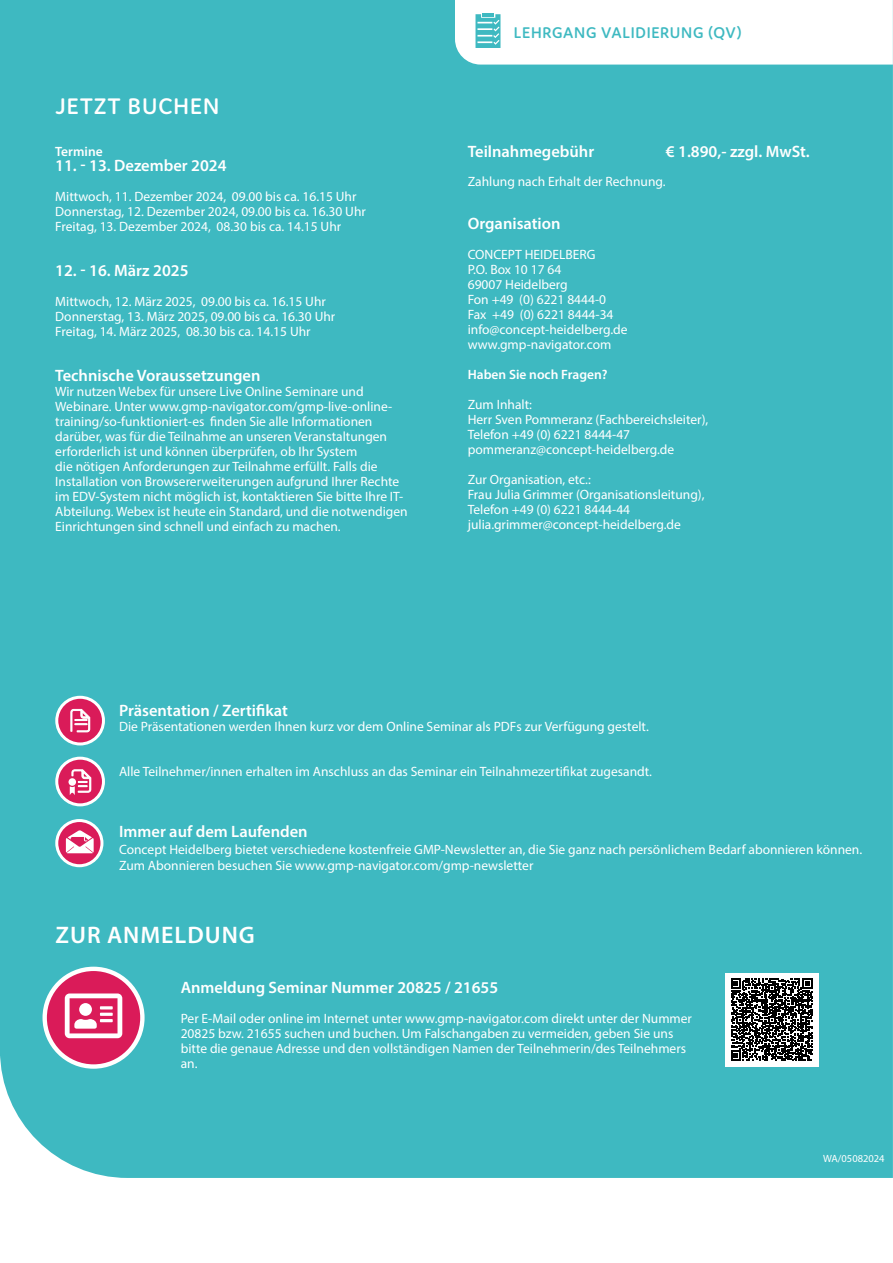
<style>
.page{position:relative;width:893px;height:1263px;background:#fff}
.page>*{position:absolute;margin:0;border:0;box-sizing:border-box;transform-origin:0 0}
.t1{font:600 24px "Myriad Pro";letter-spacing:.04em;color:#fff}
.t2{font:600 24px "Domus";letter-spacing:.045em;color:#fff}
.t3{font:600 16.5px "Myriad Pro";color:#fff}
.t4{font:600 16.5px "Domus";letter-spacing:.045em;color:#3eb9c1}
.t5{font:13.5px/15px "Myriad Pro";color:#fff}
.t6{font:600 13.5px "Myriad Pro";color:#fff}
.t7{font:10.5px "Myriad Pro";color:#fff}
</style>
<div class="page">
<div style="left:0;top:0;width:893px;height:1178px;background:#3eb9c1"></div>
<svg style="left:455px;top:0;width:438px;height:65px"></svg>
<div style="left:45px;top:969px;width:97px;height:97px;background:#da1b59;border-radius:50%"></div>
<div style="left:43px;top:967px;width:102px;height:102px;border:4px solid #fff;border-radius:50%"></div>
<svg style="left:65px;top:993px;width:57px;height:45px"></svg>
<div style="left:725px;top:973px;width:94px;height:93px;background:#fff"></div>
<svg style="left:731px;top:979px;width:82px;height:82px"></svg>
<svg style="left:57px;top:758px;width:46px;height:47px"></svg>
<div style="left:55px;top:757px;width:50px;height:49px;border:3px solid #fff;border-radius:50%"></div>
<svg style="left:70px;top:769px;width:22px;height:26px"></svg>
<div style="left:57px;top:697px;width:46px;height:47px;background:#da1b59;border-radius:50%"></div>
<div style="left:55px;top:696px;width:50px;height:49px;border:3px solid #fff;border-radius:50%"></div>
<svg style="left:70px;top:708px;width:21px;height:25px"></svg>
<svg style="left:57px;top:820px;width:45px;height:46px"></svg>
<div style="left:55px;top:819px;width:48px;height:48px;border:3px solid #fff;border-radius:50%"></div>
<svg style="left:66px;top:830px;width:28px;height:23px"></svg>
<h1 class="t2" style="left:56px;top:93px;width:165px">JETZT BUCHEN</h1>
<p class="t6" style="left:55px;top:143px;width:49px">Termine</p>
<p class="t3" style="left:55px;top:155px;width:173px">11. - 13. Dezember 2024</p>
<p class="t5" style="left:55px;top:189px;width:312px">Mittwoch, 11. Dezember 2024, 09.00 bis ca. 16.15 Uhr<br>Donnerstag, 12. Dezember 2024, 09.00 bis ca. 16.30 Uhr<br>Freitag, 13. Dezember 2024, 08.30 bis ca. 14.15 Uhr</p>
<p class="t3" style="left:55px;top:260px;width:135px">12. - 16. März 2025</p>
<p class="t5" style="left:55px;top:294px;width:282px">Mittwoch, 12. März 2025, 09.00 bis ca. 16.15 Uhr<br>Donnerstag, 13. März 2025, 09.00 bis ca. 16.30 Uhr<br>Freitag, 14. März 2025, 08.30 bis ca. 14.15 Uhr</p>
<p class="t3" style="left:55px;top:365px;width:207px">Technische Voraussetzungen</p>
<p class="t5" style="left:55px;top:384px;width:354px">Wir nutzen Webex für unsere Live Online Seminare und Webinare. Unter www.gmp-navigator.com/gmp-live-online&shy;training/so-funktioniert-es finden Sie alle Informationen darüber, was für die Teilnahme an unseren Veranstaltungen erforderlich ist und können überprüfen, ob Ihr System<br>die nötigen Anforderungen zur Teilnahme erfüllt. Falls die Installation von Browsererweiterungen aufgrund Ihrer Rechte im EDV-System nicht möglich ist, kontaktieren Sie bitte Ihre IT-Abteilung. Webex ist heute ein Standard, und die notwendigen Einrichtungen sind schnell und einfach zu machen.</p>
<p class="t4" style="left:514px;top:23px;width:229px">LEHRGANG VALIDIERUNG (QV)</p>
<p class="t3" style="left:468px;top:140px;width:128px">Teilnahmegebühr</p>
<p class="t3" style="left:666px;top:140px;width:145px">€ 1.890,- zzgl. MwSt.</p>
<p class="t5" style="left:468px;top:174px;width:199px">Zahlung nach Erhalt der Rechnung.</p>
<p class="t3" style="left:468px;top:213px;width:94px">Organisation</p>
<p class="t5" style="left:468px;top:247px;width:161px">CONCEPT HEIDELBERG<br>P.O. Box 10 17 64<br>69007 Heidelberg<br>Fon +49 (0) 6221 8444-0<br>Fax +49 (0) 6221 8444-34 info@concept-heidelberg.de www.gmp-navigator.com</p>
<p class="t6" style="left:468px;top:366px;width:141px">Haben Sie noch Fragen?</p>
<p class="t5" style="left:468px;top:397px;width:242px">Zum Inhalt:<br>Herr Sven Pommeranz (Fachbereichsleiter),<br>Telefon +49 (0) 6221 8444-47 pommeranz@concept-heidelberg.de</p>
<p class="t5" style="left:468px;top:472px;width:238px">Zur Organisation, etc.:<br>Frau Julia Grimmer (Organisationsleitung), Telefon +49 (0) 6221 8444-44 julia.grimmer@concept-heidelberg.de</p>
<p class="t3" style="left:119px;top:699px;width:170px">Präsentation / Zertifikat</p>
<p class="t5" style="left:119px;top:718px;width:531px">Die Präsentationen werden Ihnen kurz vor dem Online Seminar als PDFs zur Verfügung gestelt.</p>
<p class="t5" style="left:119px;top:763px;width:535px">Alle Teilnehmer/innen erhalten im Anschluss an das Seminar ein Teilnahmezertifikat zugesandt.</p>
<p class="t3" style="left:119px;top:821px;width:190px">Immer auf dem Laufenden</p>
<p class="t5" style="left:119px;top:841px;width:745px;line-height:16.5px">Concept Heidelberg bietet verschiedene kostenfreie GMP-Newsletter an, die Sie ganz nach persönlichem Bedarf abonnieren können.<br>Zum Abonnieren besuchen Sie www.gmp-navigator.com/gmp-newsletter</p>
<h1 class="t1" style="left:56px;top:919px;width:201px">ZUR ANMELDUNG</h1>
<p class="t3" style="left:181px;top:977px;width:319px">Anmeldung Seminar Nummer 20825 / 21655</p>
<p class="t5" style="left:181px;top:1010px;width:513px">Per E-Mail oder online im Internet unter www.gmp-navigator.com direkt unter der Nummer 20825 bzw. 21655 suchen und buchen. Um Falschangaben zu vermeiden, geben Sie uns bitte die genaue Adresse und den vollständigen Namen der Teilnehmerin/des Teilnehmers an.</p>
<p class="t7" style="left:823px;top:1151px;width:63px">WA/05082024</p>
</div>
